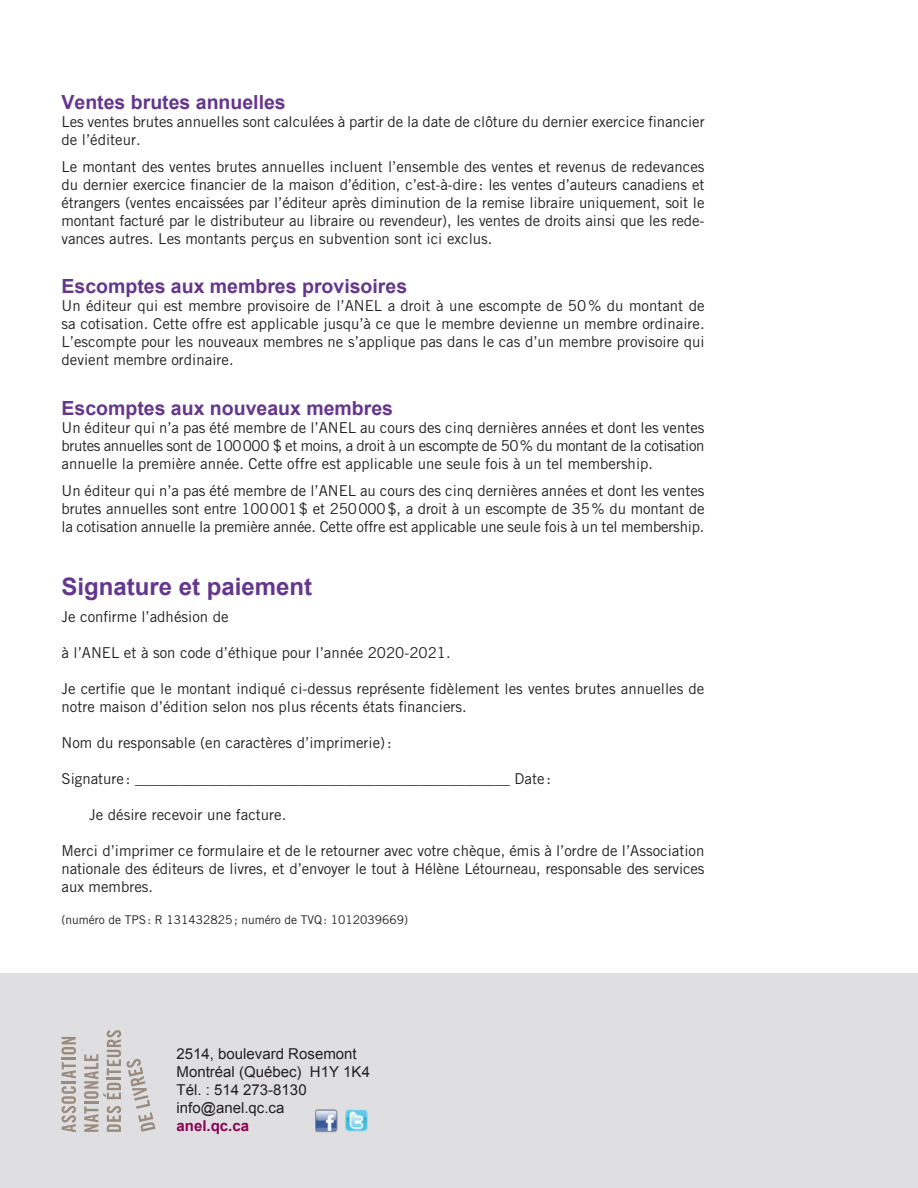
<style>
.page{position:relative;width:918px;height:1188px;background:#fff}
.page>*{position:absolute;margin:0;border:0;box-sizing:border-box;transform-origin:0 0}
.t1{font:700 24px "Arial";color:#65368d}
.t2{font:700 19.5px "Arial";color:#65368d}
.t3{font:15px/18px "Trade Gothic LT";color:#231f20}
.t4{font:15px "Arial";color:#231f20}
.t5{font:700 15px "Arial";color:#890154}
.t6{font:12px "Trade Gothic LT";color:#231f20}
</style>
<div class="page">
<div style="left:0;top:974px;width:918px;height:214px;background:#dfdfe1"></div>
<svg style="left:61px;top:1062px;width:15px;height:70px"></svg>
<hr style="left:62px;top:1057px;width:14px;height:3px;background:#998b7d">
<svg style="left:62px;top:1037px;width:14px;height:17px"></svg>
<svg style="left:84px;top:1030px;width:71px;height:102px"></svg>
<img style="left:345px;top:1110px;width:23px;height:21px">
<img style="left:315px;top:1110px;width:22px;height:22px">
<div style="left:315px;top:1110px;width:22px;height:22px;border:1px solid #939598;border-radius:3px"></div>
<p class="t2" style="left:62px;top:89px;width:226px">Ventes brutes annuelles</p>
<p class="t3" style="left:62px;top:112px;width:645px">Les ventes brutes annuelles sont calculées à partir de la date de clôture du dernier exercice financier de l’éditeur.</p>
<p class="t3" style="left:62px;top:157px;width:645px;text-align:justify">Le montant des ventes brutes annuelles incluent l’ensemble des ventes et revenus de redevances du dernier exercice financier de la maison d’édition, c’est-à-dire: les ventes d’auteurs canadiens et étrangers (ventes encaissées par l’éditeur après diminution de la remise libraire uniquement, soit le montant facturé par le distributeur au libraire ou revendeur), les ventes de droits ainsi que les rede&shy;vances autres. Les montants perçus en subvention sont ici exclus.</p>
<p class="t2" style="left:62px;top:274px;width:347px">Escomptes aux membres provisoires</p>
<p class="t3" style="left:62px;top:297px;width:645px;text-align:justify">Un éditeur qui est membre provisoire de l’ANEL a droit à une escompte de 50% du montant de sa cotisation. Cette offre est applicable jusqu’à ce que le membre devienne un membre ordinaire.<br>L’escompte pour les nouveaux membres ne s’applique pas dans le cas d’un membre provisoire qui devient membre ordinaire.</p>
<p class="t2" style="left:62px;top:395px;width:333px">Escomptes aux nouveaux membres</p>
<p class="t3" style="left:62px;top:418px;width:645px">Un éditeur qui n’a pas été membre de l’ANEL au cours des cinq dernières années et dont les ventes</p>
<p class="t3" style="left:62px;top:436px;width:644px">brutes annuelles sont de 100000 $ et moins, a droit à un escompte de 50% du montant de la cotisation annuelle la première année. Cette offre est applicable une seule fois à un tel membership.</p>
<p class="t3" style="left:62px;top:481px;width:645px">Un éditeur qui n’a pas été membre de l’ANEL au cours des cinq dernières années et dont les ventes</p>
<p class="t3" style="left:62px;top:499px;width:645px">brutes annuelles sont entre 100001$ et 250000$, a droit à un escompte de 35% du montant de la cotisation annuelle la première année. Cette offre est applicable une seule fois à un tel membership.</p>
<p class="t1" style="left:62px;top:570px;width:252px">Signature et paiement</p>
<p class="t3" style="left:62px;top:607px;width:169px">Je confirme l’adhésion de</p>
<p class="t3" style="left:62px;top:643px;width:391px">à l’ANEL et à son code d’éthique pour l’année 2020-2021.</p>
<p class="t3" style="left:62px;top:679px;width:644px">Je certifie que le montant indiqué ci-dessus représente fidèlement les ventes brutes annuelles de notre maison d’édition selon nos plus récents états financiers.</p>
<p class="t3" style="left:62px;top:733px;width:332px">Nom du responsable (en caractères d’imprimerie):</p>
<p class="t3" style="left:62px;top:769px;width:491px">Signature : __________________________________________________ Date :</p>
<p class="t3" style="left:89px;top:805px;width:199px">Je désire recevoir une facture.</p>
<p class="t3" style="left:62px;top:841px;width:644px">Merci d’imprimer ce formulaire et de le retourner avec votre chèque, émis à l’ordre de l’Association</p>
<p class="t3" style="left:62px;top:859px;width:645px">nationale des éditeurs de livres, et d’envoyer le tout à Hélène Létourneau, responsable des services aux membres.</p>
<p class="t6" style="left:62px;top:913px;width:348px">(numéro de TPS: R 131432825; numéro de TVQ: 1012039669)</p>
<p class="t4" style="left:177px;top:1044px;width:182px">2514, boulevard Rosemont</p>
<p class="t4" style="left:177px;top:1062px;width:195px">Montréal (Québec) H1Y 1K4</p>
<p class="t4" style="left:177px;top:1080px;width:132px">Tél. : 514 273-8130</p>
<p class="t4" style="left:177px;top:1098px;width:109px">info@anel.qc.ca</p>
<p class="t5" style="left:177px;top:1116px;width:74px">anel.qc.ca</p>
</div>
